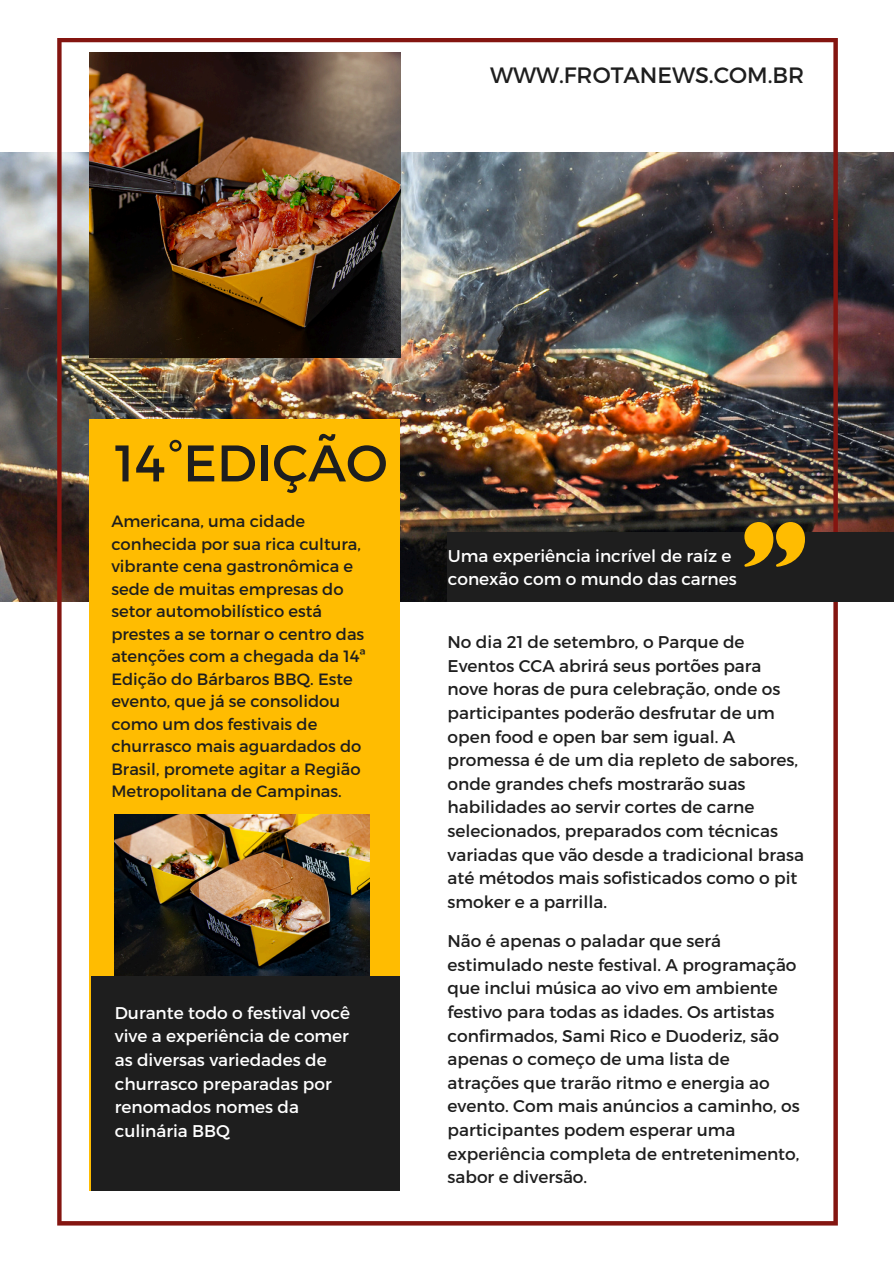
<style>
.page{position:relative;width:894px;height:1264px;background:#fff}
.page>*{position:absolute;margin:0;border:0;box-sizing:border-box;transform-origin:0 0}
.t1{font:51.3px "Montserrat";color:#1e1e1e}
.t2{font:22.2px "Montserrat";color:#1e1e1e}
.t3{font:16.95px/23.7px "Montserrat";color:#1e1e1e}
.t4{font:16.95px/23.7px "Montserrat";color:#fff}
.t5{font:16.35px/22.5px "Montserrat";color:#1e1e1e}
</style>
<div class="page">
<img style="left:0;top:153px;width:893px;height:449px">
<img style="left:57px;top:38px;width:780px;height:1187px">
<div style="left:89px;top:419px;width:311px;height:771px;background:#ffbc01"></div>
<div style="left:446px;top:532px;width:447px;height:70px;background:#1e1e1e"></div>
<div style="left:91px;top:976px;width:308px;height:214px;background:#1e1e1e"></div>
<svg style="left:743px;top:522px;width:61px;height:45px"></svg>
<img style="left:89px;top:53px;width:311px;height:304px">
<img style="left:115px;top:814px;width:254px;height:161px">
<h1 class="t2" style="left:490px;top:61px;width:315px">WWW.FROTANEWS.COM.BR</h1>
<p class="t1" style="left:115px;top:430px;width:274px">14°EDIÇÃO</p>
<p class="t5" style="left:111px;top:509px;width:256px">Americana, uma cidade conhecida por sua rica cultura, vibrante cena gastronômica e sede de muitas empresas do setor automobilístico está prestes a se tornar o centro das atenções com a chegada da 14ª<br>Edição do Bárbaros BBQ. Este evento, que já se consolidou como um dos festivais de churrasco mais aguardados do<br>Brasil, promete agitar a Região<br>Metropolitana de Campinas.</p>
<p class="t4" style="left:115px;top:1000px;width:237px">Durante todo o festival você vive a experiência de comer as diversas variedades de churrasco preparadas por renomados nomes da culinária BBQ</p>
<p class="t4" style="left:447px;top:543px;width:290px">Uma experiência incrível de raíz e conexão com o mundo das carnes</p>
<p class="t3" style="left:447px;top:629px;width:358px">No dia 21 de setembro, o Parque de Eventos CCA abrirá seus portões para nove horas de pura celebração, onde os participantes poderão desfrutar de um open food e open bar sem igual. A promessa é de um dia repleto de sabores, onde grandes chefs mostrarão suas habilidades ao servir cortes de carne selecionados, preparados com técnicas variadas que vão desde a tradicional brasa até métodos mais sofisticados como o pit smoker e a parrilla.</p>
<p class="t3" style="left:447px;top:928px;width:353px">Não é apenas o paladar que será estimulado neste festival. A programação que inclui música ao vivo em ambiente festivo para todas as idades. Os artistas confirmados, Sami Rico e Duoderiz, são apenas o começo de uma lista de atrações que trarão ritmo e energia ao evento. Com mais anúncios a caminho, os participantes podem esperar uma experiência completa de entretenimento, sabor e diversão.</p>
</div>
